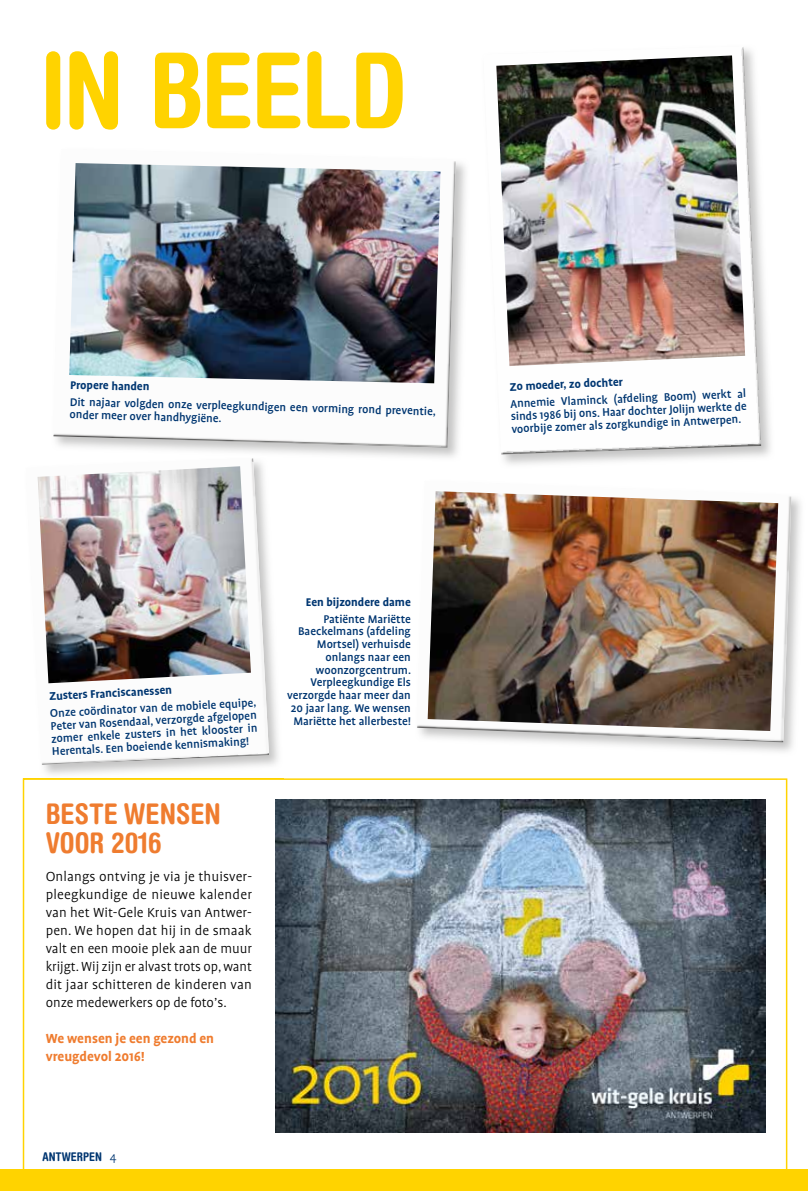
<style>
.page{position:relative;width:808px;height:1191px;background:#fff}
.page>*{position:absolute;margin:0;border:0;box-sizing:border-box;transform-origin:0 0}
.t1{font:700 condensed 105px "Helvetica Rounded LT Std";letter-spacing:-.025em;color:#ffd300}
.t2{font:700 condensed 28.5px/28.5px "Helvetica Rounded LT Std";color:#ef7c2f}
.t3{font:300 15px/18px "Profile Pro";color:#000;text-align:justify}
.t4{font:700 15px/18px "Profile Pro";color:#ef7c2f}
.t5{font:500 12.75px/12.8px "Profile Pro";color:#003671;text-align:justify}
.t6{font:700 12.75px "Profile Pro";color:#003671}
.t7{font:700 condensed 12px "Helvetica Rounded LT Std";color:#003671}
.s1{font-family:"Profile Pro";font-weight:300;font-stretch:normal;font-size:13.2px}
</style>
<div class="page">
<div style="left:0;top:1169px;width:808px;height:22px;background:#ffd300"></div>
<img style="left:483px;top:46px;width:278px;height:408px">
<img style="left:496px;top:55px;width:249px;height:311px">
<img style="left:53px;top:151px;width:403px;height:296px">
<svg style="left:23px;top:778px;width:764px;height:391px"></svg>
<img style="left:275px;top:800px;width:490px;height:332px">
<img style="left:69px;top:163px;width:372px;height:220px">
<img style="left:417px;top:483px;width:374px;height:258px">
<img style="left:428px;top:491px;width:350px;height:240px">
<img style="left:24px;top:589px;width:259px;height:190px">
<img style="left:26px;top:462px;width:243px;height:302px">
<img style="left:38px;top:466px;width:213px;height:217px">
<h1 class="t1" style="left:40px;top:27px;width:369px">IN BEELD</h1>
<p class="t6" style="left:70px;top:377px;width:81px;rotate:1deg">Propere handen</p>
<p class="t5" style="left:70px;top:397px;width:368px;line-height:11.9px;rotate:1deg">Dit najaar volgden onze verpleegkundigen een vorming rond preventie, onder meer over handhygiëne.</p>
<p class="t6" style="left:49px;top:688px;width:124px;rotate:-3deg">Zusters Franciscanessen</p>
<p class="t5" style="left:50px;top:707px;width:208px;rotate:-3deg">Onze coördinator van de mobiele equipe, Peter van Rosendaal, verzorgde afgelopen zomer enkele zusters in het klooster in Herentals. Een boeiende kennismaking!</p>
<h2 class="t2" style="left:46px;top:799px;width:177px">BESTE WENSEN<br>VOOR 2016</h2>
<p class="t3" style="left:46px;top:867px;width:208px">Onlangs ontving je via je thuisver&shy;pleegkundige de nieuwe kalender van het Wit-Gele Kruis van Antwer&shy;pen. We hopen dat hij in de smaak valt en een mooie plek aan de muur krijgt. Wij zijn er alvast trots op, want dit jaar schitteren de kinderen van onze medewerkers op de foto’s.</p>
<p class="t4" style="left:46px;top:1029px;width:170px">We wensen je een gezond en vreugdevol 2016!</p>
<p class="t6" style="left:306px;top:594px;width:107px">Een bijzondere dame</p>
<p class="t5" style="left:287px;top:612px;width:126px;text-align:right">Patiënte Mariëtte<br>Baeckelmans (afdeling<br>Mortsel) verhuisde onlangs naar een woonzorgcentrum.<br>Verpleegkundige Els verzorgde haar meer dan<br>20 jaar lang. We wensen<br>Mariëtte het allerbeste!</p>
<p class="t7" style="left:43px;top:1149px;width:75px">ANTWERPEN <span class="s1">4</span></p>
<p class="t6" style="left:509px;top:379px;width:115px;rotate:-3deg">Zo moeder, zo dochter</p>
<p class="t5" style="left:510px;top:398px;width:238px;rotate:-3deg">Annemie Vlaminck (afdeling Boom) werkt al sinds 1986 bij ons. Haar dochter Jolijn werkte de voorbije zomer als zorgkundige in Antwerpen.</p>
</div>
